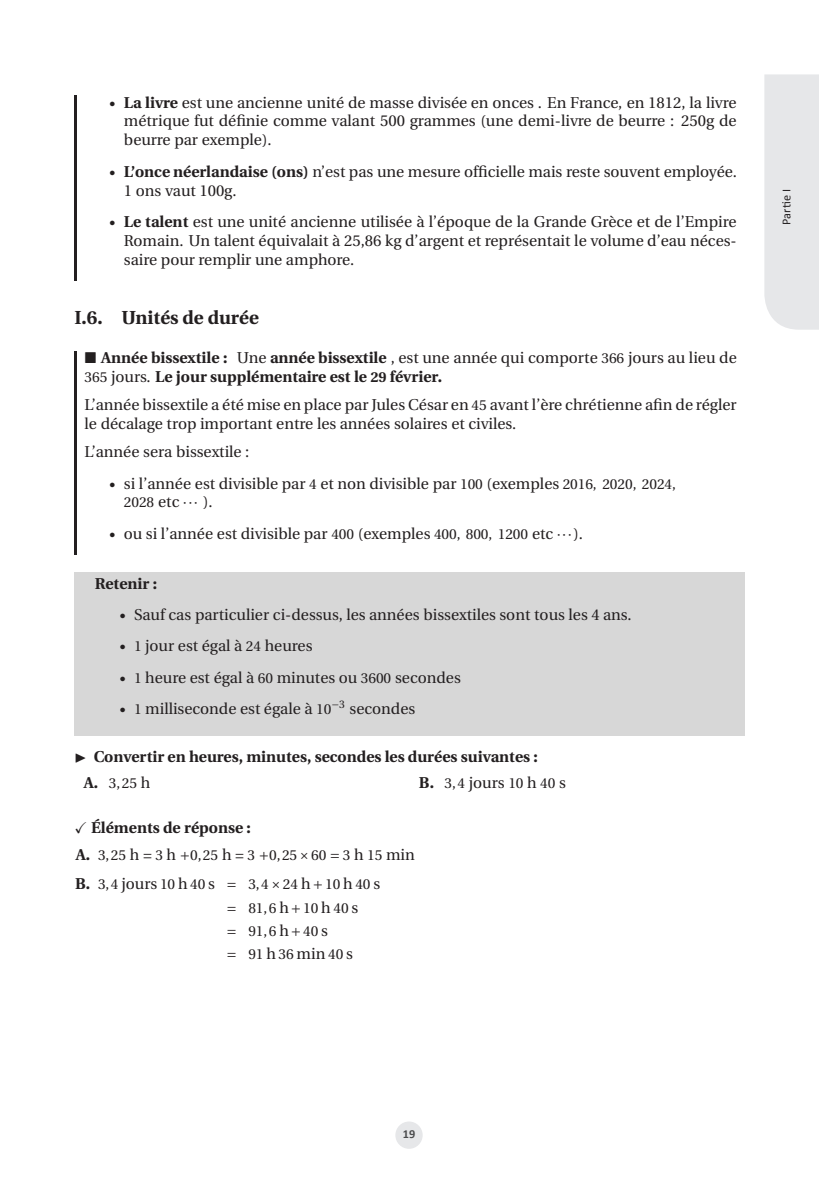
<style>
.page{position:relative;width:819px;height:1191px;background:#fff}
.page>*{position:absolute;margin:0;border:0;box-sizing:border-box;transform-origin:0 0}
.t1{font:700 18.9px "Utopia";color:#231f20}
.t2{font:15.75px/18.7px "Utopia";color:#231f20}
.t3{font:700 15.75px/18.7px "Utopia";color:#231f20}
.t4{font:14.35px/23.3px "Utopia";letter-spacing:-.005em;color:#231f20}
.t5{font:12.25px "Calibri";color:#231f20}
.t6{font:700 12.25px "Calibri";color:#4b4c4d}
.s1{font-weight:700}
.s2{font-weight:400}
.s3{font-weight:400;font-size:14.35px}
.s4{font-size:14.35px}
.s5{font-weight:700;font-size:15.75px}
.s6{font-size:15.75px}
</style>
<div class="page">
<div style="left:395px;top:1121px;width:27px;height:27px;background:#e6e7e9;border-radius:50%"></div>
<img style="left:74px;top:95px;width:3px;height:186px">
<img style="left:74px;top:351px;width:3px;height:204px">
<div style="left:764px;top:74px;width:55px;height:256px;background:#e6e7e9"></div>
<p class="t2" style="left:124px;top:93px;width:614px;text-align:justify;text-indent:-15px">• <span class="s1">La livre</span> est une ancienne unité de masse divisée en onces . En France, en 1812, la livre métrique fut définie comme valant 500 grammes (une demi-livre de beurre : 250g de beurre par exemple).</p>
<p class="t2" style="left:124px;top:162px;width:614px;text-indent:-15px">• <span class="s1">L’once néerlandaise (ons)</span> n’est pas une mesure officielle mais reste souvent employée.<br>1 ons vaut 100g.</p>
<p class="t2" style="left:124px;top:212px;width:614px;text-align:justify;text-indent:-15px">• <span class="s1">Le talent</span> est une unité ancienne utilisée à l’époque de la Grande Grèce et de l’Empire Romain. Un talent équivalait à 25,86 kg d’argent et représentait le volume d’eau néces&shy;saire pour remplir une amphore.</p>
<p class="t1" style="left:74px;top:306px;width:186px">I.6. Unités de durée</p>
<p class="t3" style="left:85px;top:349px;width:653px;text-indent:17px">Année bissextile : <span class="s2">Une</span> année bissextile <span class="s2">, est une année qui comporte</span> <span class="s3">366</span> <span class="s2">jours au lieu de<br></span><span class="s3">365</span> <span class="s2">jours.</span> Le jour supplémentaire est le <span class="s4">29</span> février.</p>
<p class="t2" style="left:85px;top:396px;width:653px">L’année bissextile a été mise en place par Jules César en <span class="s4">45</span> avant l’ère chrétienne afin de régler le décalage trop important entre les années solaires et civiles.</p>
<p class="t2" style="left:85px;top:443px;width:166px">L’année sera bissextile :</p>
<p class="t2" style="left:124px;top:474px;width:553px;text-indent:-15px">• si l’année est divisible par <span class="s4">4</span> et non divisible par <span class="s4">100</span> (exemples <span class="s4">2016, 2020, 2024,<br>2028</span> etc ••• ).</p>
<p class="t2" style="left:109px;top:524px;width:476px">• ou si l’année est divisible par <span class="s4">400</span> (exemples <span class="s4">400, 800, 1200</span> etc •••).</p>
<p class="t3" style="left:95px;top:574px;width:64px">Retenir :</p>
<p class="t2" style="left:119px;top:605px;width:514px">• Sauf cas particulier ci-dessus, les années bissextiles sont tous les 4 ans.</p>
<p class="t2" style="left:119px;top:637px;width:195px">• <span class="s4">1</span> jour est égal à <span class="s4">24</span> heures</p>
<p class="t2" style="left:119px;top:668px;width:343px">• <span class="s4">1</span> heure est égal à <span class="s4">60</span> minutes ou <span class="s4">3600</span> secondes</p>
<p class="t2" style="left:119px;top:699px;width:298px">• <span class="s4">1</span> milliseconde est égale à <span class="s4">10</span>−<sup>3</sup> secondes</p>
<p class="t3" style="left:94px;top:748px;width:446px">Convertir en heures, minutes, secondes les durées suivantes :</p>
<p class="t4" style="left:84px;top:771px;width:68px"><span class="s5">A.</span> 3,25 <span class="s6">h</span></p>
<p class="t4" style="left:419px;top:771px;width:148px"><span class="s5">B.</span> 3,4 <span class="s6">jours</span> 10 <span class="s6">h</span> 40 <span class="s6">s</span></p>
<p class="t3" style="left:91px;top:818px;width:161px">Éléments de réponse :</p>
<p class="t4" style="left:75px;top:841px;width:341px;line-height:29.1px"><span class="s5">A.</span> 3,25<span class="s6">h=</span>3<span class="s6">h</span> 0,25<span class="s6">h=</span>3 0,25 60 3<span class="s6">h</span>15<span class="s6">min<br></span><span class="s5">B.</span> 3,4 <span class="s6">jours</span> 10 <span class="s6">h</span> 40 <span class="s6">s</span></p>
<p class="t4" style="left:248px;top:873px;width:133px">3,4 24<span class="s6">h</span> 10<span class="s6">h</span>40<span class="s6">s<br></span>81,6<span class="s6">h</span> 10<span class="s6">h</span>40<span class="s6">s<br></span>91,6<span class="s6">h</span> 40<span class="s6">s<br></span>91 <span class="s6">h</span>36<span class="s6">min</span>40<span class="s6">s</span></p>
<p class="t5" style="left:778px;top:225px;width:38px;rotate:-90deg">Partie I</p>
<p class="t6" style="left:403px;top:1126px;width:14px">19</p>
</div>
